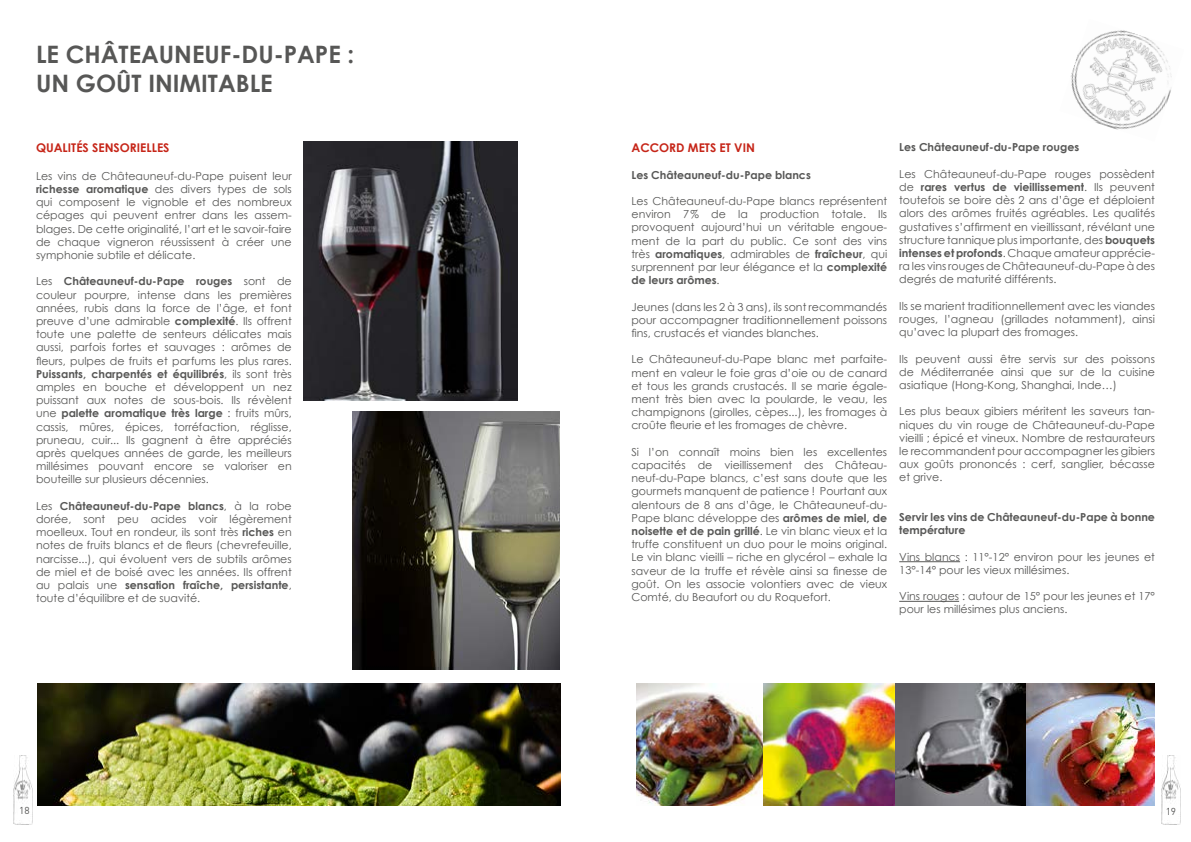
<style>
.page{position:relative;width:1191px;height:842px;background:#fff}
.page>*{position:absolute;margin:0;border:0;box-sizing:border-box;transform-origin:0 0}
.t1{font:700 24px/28.8px "Century Gothic";color:#575756}
.t2{font:700 12px "Century Gothic";color:#c62518}
.t3{font:11px/13.2px "Century Gothic";color:#575756;text-align:justify}
.t4{font:700 11px/13.2px "Century Gothic";color:#575756}
.t5{font:10px "DIN";color:#575756}
.s1{font-weight:700}
</style>
<div class="page">
<img style="left:14px;top:756px;width:19px;height:68px">
<img style="left:1161px;top:756px;width:19px;height:68px">
<img style="left:1070px;top:30px;width:102px;height:100px">
<hr style="left:899px;top:561px;width:61px;height:1px;background:#575756">
<hr style="left:899px;top:601px;width:60px;height:1px;background:#575756">
<img style="left:636px;top:683px;width:128px;height:123px">
<img style="left:764px;top:683px;width:131px;height:123px">
<svg style="left:895px;top:683px;width:131px;height:123px;background:#5d5c5f"></svg>
<img style="left:1026px;top:683px;width:129px;height:123px">
<img style="left:304px;top:142px;width:213px;height:258px">
<img style="left:352px;top:412px;width:207px;height:257px">
<img style="left:37px;top:683px;width:523px;height:123px">
<h1 class="t1" style="left:36px;top:40px;width:320px">LE CHÂTEAUNEUF-DU-PAPE :<br>UN GOÛT INIMITABLE</h1>
<p class="t2" style="left:36px;top:140px;width:135px">QUALITÉS SENSORIELLES</p>
<p class="t3" style="left:36px;top:169px;width:257px">Les vins de Châteauneuf-du-Pape puisent leur <span class="s1">richesse aromatique</span> des divers types de sols qui composent le vignoble et des nombreux cépages qui peuvent entrer dans les assem&shy;blages. De cette originalité, l’art et le savoir-faire de chaque vigneron réussissent à créer une symphonie subtile et délicate.</p>
<p class="t3" style="left:36px;top:275px;width:257px">Les <span class="s1">Châteauneuf-du-Pape rouges</span> sont de couleur pourpre, intense dans les premières années, rubis dans la force de l’âge, et font preuve d’une admirable <span class="s1">complexité</span>. Ils offrent toute une palette de senteurs délicates mais aussi, parfois fortes et sauvages : arômes de fleurs, pulpes de fruits et parfums les plus rares.<br><span class="s1">Puissants, charpentés et équilibrés</span>, ils sont très amples en bouche et développent un nez puissant aux notes de sous-bois. Ils révèlent une <span class="s1">palette aromatique très large</span> : fruits mûrs, cassis, mûres, épices, torréfaction, réglisse, pruneau, cuir... Ils gagnent à être appréciés après quelques années de garde, les meilleurs millésimes pouvant encore se valoriser en bouteille sur plusieurs décennies.</p>
<p class="t3" style="left:36px;top:499px;width:257px">Les <span class="s1">Châteauneuf-du-Pape blancs</span>, à la robe dorée, sont peu acides voir légèrement moelleux. Tout en rondeur, ils sont très <span class="s1">riches</span> en notes de fruits blancs et de fleurs (chevrefeuille, narcisse...), qui évoluent vers de subtils arômes de miel et de boisé avec les années. Ils offrent au palais une <span class="s1">sensation fraîche, persistante</span>, toute d’équilibre et de suavité.</p>
<p class="t2" style="left:631px;top:140px;width:125px">ACCORD METS ET VIN</p>
<p class="t4" style="left:631px;top:168px;width:181px">Les Châteauneuf-du-Pape blancs</p>
<p class="t3" style="left:631px;top:194px;width:257px">Les Châteauneuf-du-Pape blancs représentent environ 7% de la production totale. Ils provoquent aujourd’hui un véritable engoue&shy;ment de la part du public. Ce sont des vins très <span class="s1">aromatiques</span>, admirables de <span class="s1">fraîcheur</span>, qui surprennent par leur élégance et la <span class="s1">complexité de leurs arômes</span>.</p>
<p class="t3" style="left:631px;top:300px;width:257px">Jeunes (dans les 2 à 3 ans), ils sont recommandés pour accompagner traditionnellement poissons fins, crustacés et viandes blanches.</p>
<p class="t3" style="left:631px;top:353px;width:257px">Le Châteauneuf-du-Pape blanc met parfaite&shy;ment en valeur le foie gras d’oie ou de canard et tous les grands crustacés. Il se marie égale&shy;ment très bien avec la poularde, le veau, les champignons (girolles, cèpes...), les fromages à croûte fleurie et les fromages de chèvre.</p>
<p class="t3" style="left:631px;top:445px;width:257px">Si l’on connaît moins bien les excellentes capacités de vieillissement des Château&shy;neuf-du-Pape blancs, c’est sans doute que les gourmets manquent de patience ! Pourtant aux alentours de 8 ans d’âge, le Châteauneuf-du-Pape blanc développe des <span class="s1">arômes de miel, de noisette et de pain grillé</span>. Le vin blanc vieux et la truffe constituent un duo pour le moins original.<br>Le vin blanc vieilli – riche en glycérol – exhale la saveur de la truffe et révèle ainsi sa finesse de goût. On les associe volontiers avec de vieux Comté, du Beaufort ou du Roquefort.</p>
<p class="t4" style="left:899px;top:141px;width:181px">Les Châteauneuf-du-Pape rouges</p>
<p class="t3" style="left:899px;top:167px;width:257px">Les Châteauneuf-du-Pape rouges possèdent de <span class="s1">rares vertus de vieillissement</span>. Ils peuvent toutefois se boire dès 2 ans d’âge et déploient alors des arômes fruités agréables. Les qualités gustatives s’affirment en vieillissant, révélant une structure tannique plus importante, des <span class="s1">bouquets intenses et profonds</span>. Chaque amateur apprécie&shy;ra les vins rouges de Châteauneuf-du-Pape à des degrés de maturité différents.</p>
<p class="t3" style="left:899px;top:299px;width:257px">Ils se marient traditionnellement avec les viandes rouges, l’agneau (grillades notamment), ainsi qu’avec la plupart des fromages.</p>
<p class="t3" style="left:899px;top:352px;width:257px">Ils peuvent aussi être servis sur des poissons de Méditerranée ainsi que sur de la cuisine asiatique (Hong-Kong, Shanghai, Inde…)</p>
<p class="t3" style="left:899px;top:405px;width:257px">Les plus beaux gibiers méritent les saveurs tan&shy;niques du vin rouge de Châteauneuf-du-Pape vieilli ; épicé et vineux. Nombre de restaurateurs le recommandent pour accompagner les gibiers aux goûts prononcés : cerf, sanglier, bécasse et grive.</p>
<p class="t4" style="left:899px;top:510px;width:257px">Servir les vins de Châteauneuf-du-Pape à bonne température</p>
<p class="t3" style="left:899px;top:550px;width:257px">Vins blancs : 11°-12° environ pour les jeunes et<br>13°-14° pour les vieux millésimes.</p>
<p class="t3" style="left:899px;top:589px;width:257px">Vins rouges : autour de 15° pour les jeunes et 17° pour les millésimes plus anciens.</p>
<p class="t5" style="left:19px;top:804px;width:12px">18</p>
<p class="t5" style="left:1165px;top:805px;width:12px">19</p>
</div>
